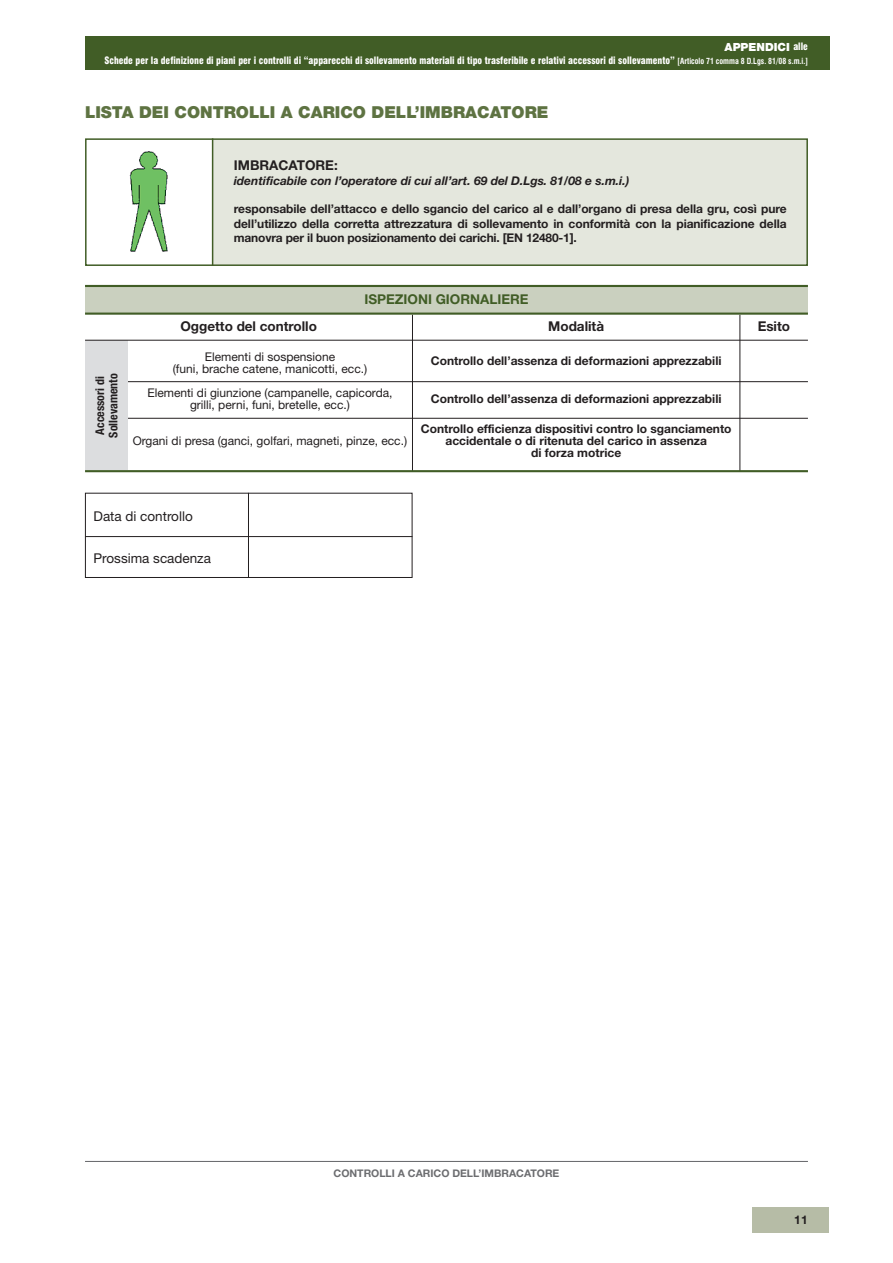
<style>
.page{position:relative;width:893px;height:1263px;background:#fff}
.page>*{position:absolute;margin:0;border:0;box-sizing:border-box;transform-origin:0 0}
.t1{font:900 16.5px "Helvetica Neue";color:#5e7342}
.t2{font:700 13.5px "Helvetica Neue";color:#231f20}
.t3{font:13.5px "Helvetica Neue";color:#231f20}
.t4{font:700 13.5px "Helvetica Neue";color:#415d26}
.t5{font:700 12px/14.4px "Helvetica Neue";color:#231f20;text-align:justify}
.t6{font:12px/24px "Helvetica Neue";color:#231f20;text-align:center}
.t7{font:italic 700 12px "Helvetica Neue";color:#231f20}
.t8{font:700 condensed 12px/13.5px "Helvetica Neue";color:#231f20}
.t9{font:900 11.25px "Helvetica Neue";color:#fff}
.t10{font:700 10.5px "Helvetica Neue";color:#6c6d70}
.t11{font:900 condensed 9.9px "Swiss 721 BT";color:#fff;scale:.95 1}
.s1{font-family:"Swiss 721 BT";font-stretch:condensed;font-size:9.9px}
.s2{font-weight:700;font-size:8.25px}
</style>
<div class="page">
<div style="left:85px;top:36px;width:744px;height:34px;background:#415d26"></div>
<div style="left:753px;top:1208px;width:76px;height:25px;background:#b6bca6"></div>
<div style="left:213px;top:140px;width:595px;height:125px;background:#e4e7dd"></div>
<div style="left:85px;top:138px;width:723px;height:128px;border:2px solid #415d26"></div>
<img style="left:129px;top:151px;width:39px;height:101px">
<hr style="left:212px;top:138px;width:1px;height:128px;background:#415d26">
<div style="left:85px;top:287px;width:723px;height:26px;background:#cad0bf"></div>
<hr style="left:85px;top:381px;width:723px;height:1px;background:#231f20">
<hr style="left:85px;top:418px;width:723px;height:1px;background:#231f20">
<div style="left:85px;top:340px;width:43px;height:130px;background:#dcdddf"></div>
<hr style="left:412px;top:315px;width:1px;height:156px;background:#231f20">
<hr style="left:739px;top:315px;width:1px;height:156px;background:#231f20">
<hr style="left:85px;top:470px;width:723px;height:2px;background:#415d26">
<div style="left:85px;top:493px;width:327px;height:85px;border:1px solid #231f20"></div>
<hr style="left:85px;top:536px;width:327px;height:1px;background:#231f20">
<hr style="left:248px;top:493px;width:1px;height:85px;background:#231f20">
<hr style="left:85px;top:340px;width:723px;height:1px;background:#231f20">
<hr style="left:85px;top:285px;width:723px;height:2px;background:#415d26">
<hr style="left:85px;top:313px;width:723px;height:2px;background:#415d26">
<hr style="left:85px;top:1161px;width:723px;height:1px;background:#6c6d70">
<p class="t9" style="left:725px;top:43px;width:85px">APPENDICI <span class="s1">alle</span></p>
<p class="t11" style="left:104px;top:56px;width:742px">Schede per la definizione di piani per i controlli di “apparecchi di sollevamento materiali di tipo trasferibile e relativi accessori di sollevamento” <span class="s2">[Articolo 71 comma 8 D.Lgs. 81/08 s.m.i.]</span></p>
<h1 class="t1" style="left:85px;top:106px;width:465px">LISTA DEI CONTROLLI A CARICO DELL’IMBRACATORE</h1>
<p class="t2" style="left:234px;top:160px;width:105px">IMBRACATORE:</p>
<p class="t7" style="left:234px;top:176px;width:397px">identificabile con l’operatore di cui all’art. 69 del D.Lgs. 81/08 e s.m.i.)</p>
<p class="t5" style="left:234px;top:203px;width:554px">responsabile dell’attacco e dello sgancio del carico al e dall’organo di presa della gru, così pure dell’utilizzo della corretta attrezzatura di sollevamento in conformità con la pianificazione della manovra per il buon posizionamento dei carichi. [EN 12480-1].</p>
<p class="t4" style="left:364px;top:295px;width:166px">ISPEZIONI GIORNALIERE</p>
<p class="t8" style="left:94px;top:437px;width:66px;rotate:-90deg">Accessori di<br>Sollevamento</p>
<p class="t2" style="left:180px;top:321px;width:138px">Oggetto del controllo</p>
<p class="t2" style="left:548px;top:321px;width:57px">Modalità</p>
<p class="t2" style="left:758px;top:321px;width:34px">Esito</p>
<p class="t6" style="left:205px;top:346px;width:132px">Elementi di sospensione</p>
<p class="t5" style="left:431px;top:355px;width:292px">Controllo dell’assenza di deformazioni apprezzabili</p>
<p class="t6" style="left:147px;top:358px;width:247px">(funi, brache catene, manicotti, ecc.)<br>Elementi di giunzione (campanelle, capicorda,</p>
<p class="t5" style="left:431px;top:392px;width:292px">Controllo dell’assenza di deformazioni apprezzabili</p>
<p class="t6" style="left:190px;top:394px;width:161px">grilli, perni, funi, bretelle, ecc.)</p>
<p class="t5" style="left:421px;top:422px;width:312px">Controllo efficienza dispositivi contro lo sganciamento</p>
<p class="t6" style="left:133px;top:430px;width:276px">Organi di presa (ganci, golfari, magneti, pinze, ecc.)</p>
<p class="t5" style="left:445px;top:436px;width:263px;line-height:12px;text-align:center">accidentale o di ritenuta del carico in assenza di forza motrice</p>
<p class="t3" style="left:94px;top:511px;width:101px">Data di controllo</p>
<p class="t3" style="left:94px;top:553px;width:119px">Prossima scadenza</p>
<p class="t10" style="left:334px;top:1170px;width:227px">CONTROLLI A CARICO DELL’IMBRACATORE</p>
<p class="t5" style="left:794px;top:1213px;width:15px">11</p>
</div>
